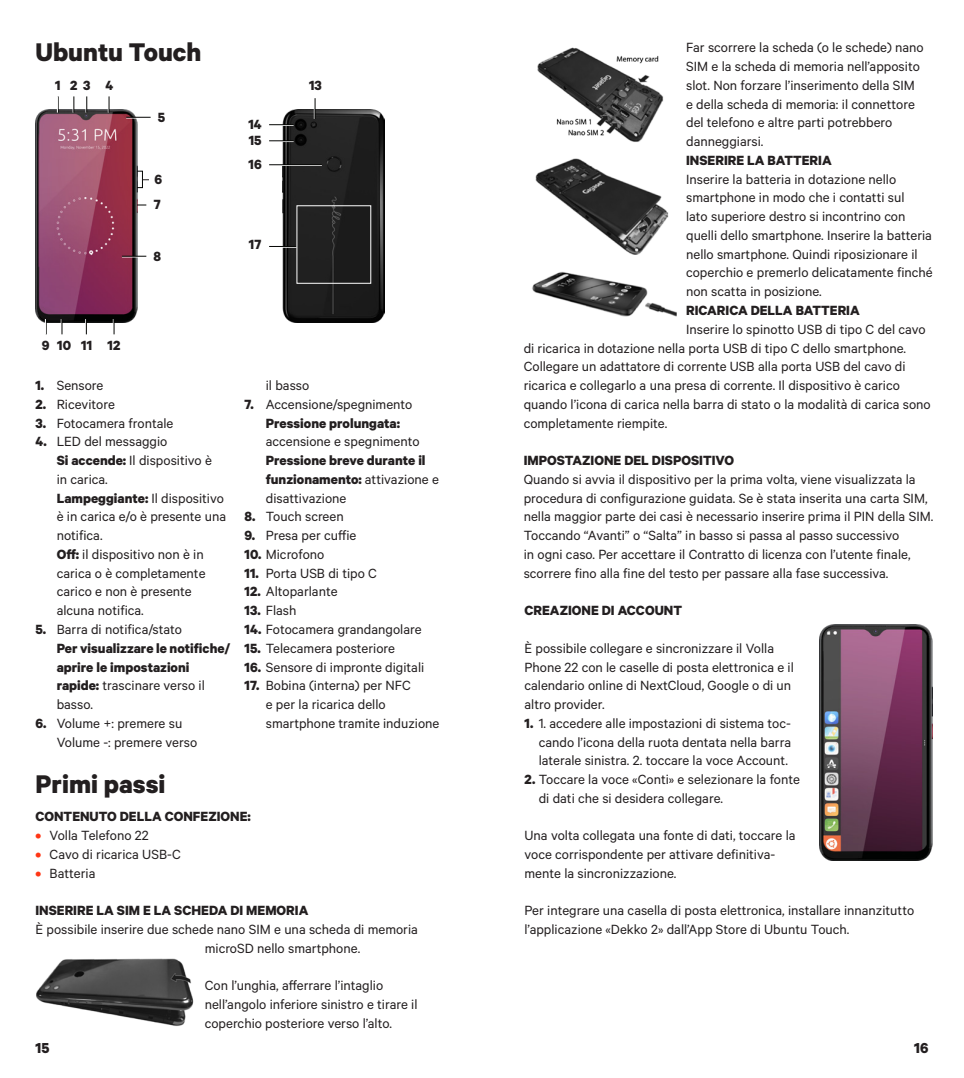
<style>
.page{position:relative;width:964px;height:1078px;background:#fff}
.page>*{position:absolute;margin:0;border:0;box-sizing:border-box;transform-origin:0 0}
.Page_Title{font:700 28.75px "Calibre";color:#231f20}
.t1{font:700 16.25px "Calibre";color:#231f20}
.Small_Paragraph{font:15px/18.8px "Calibre";color:#231f20}
.Small_Small_Paragrap{font:15px/18.8px "Calibre";color:#231f20}
.Small_indented{font:15px/18.8px "Calibre";color:#231f20}
.All_caps_subtitle{font:700 15px "Calibre";color:#231f20}
.Paragraph_Style_4{font:700 15px/18.8px "Calibre";color:#231f20}
.Small_indented-2{font:700 15px/18.8px "Calibre";color:#231f20}
.All_Caps_small_small{font:700 15px "Calibre";color:#231f20}
.Paragraph_Style_4-2{font:15px "Calibre";color:#231f20}
.Small_Paragraph-2{font:700 15px "Calibre";color:#231f20}
.s1{font-weight:700}
.s2{font-weight:400}
.s3{font-weight:700;color:#ff3615}
</style>
<div class="page">
<img style="left:819px;top:624px;width:113px;height:236px">
<img style="left:35px;top:109px;width:102px;height:213px">
<svg style="left:57px;top:96px;width:2px;height:17px"></svg>
<svg style="left:45px;top:319px;width:2px;height:15px"></svg>
<svg style="left:73px;top:96px;width:1px;height:17px"></svg>
<svg style="left:61px;top:319px;width:2px;height:15px"></svg>
<svg style="left:86px;top:96px;width:1px;height:17px"></svg>
<svg style="left:85px;top:319px;width:2px;height:15px"></svg>
<svg style="left:108px;top:96px;width:2px;height:17px"></svg>
<svg style="left:113px;top:319px;width:2px;height:15px"></svg>
<svg style="left:126px;top:117px;width:25px;height:2px"></svg>
<div style="left:137px;top:171px;width:6px;height:17px;border:1px solid #040503"></div>
<svg style="left:122px;top:256px;width:24px;height:1px"></svg>
<img style="left:282px;top:109px;width:102px;height:213px">
<svg style="left:314px;top:98px;width:2px;height:21px"></svg>
<svg style="left:269px;top:124px;width:24px;height:2px"></svg>
<svg style="left:269px;top:140px;width:24px;height:2px"></svg>
<hr style="left:269px;top:165px;width:53px;height:1px;background:#fff">
<hr style="left:269px;top:164px;width:53px;height:1px;background:#040503">
<svg style="left:269px;top:246px;width:27px;height:2px"></svg>
<img style="left:532px;top:271px;width:145px;height:46px">
<img style="left:36px;top:958px;width:158px;height:68px">
<img style="left:537px;top:47px;width:127px;height:95px">
<img style="left:535px;top:158px;width:134px;height:97px">
<p class="Page_Title" style="left:35px;top:35px;width:167px">Ubuntu Touch</p>
<p class="Small_Paragraph-2" style="left:55px;top:76px;width:7px">1</p>
<p class="Small_Paragraph-2" style="left:70px;top:76px;width:22px">2 3</p>
<p class="Small_Paragraph-2" style="left:105px;top:76px;width:9px">4</p>
<p class="Small_Paragraph-2" style="left:158px;top:108px;width:9px">5</p>
<p class="Small_Paragraph-2" style="left:154px;top:170px;width:9px">6</p>
<p class="Small_Paragraph-2" style="left:154px;top:195px;width:8px">7</p>
<p class="Small_Paragraph-2" style="left:153px;top:247px;width:9px">8</p>
<p class="Small_Paragraph-2" style="left:248px;top:115px;width:15px">14</p>
<p class="Small_Paragraph-2" style="left:249px;top:131px;width:14px">15</p>
<p class="Small_Paragraph-2" style="left:248px;top:155px;width:15px">16</p>
<p class="Small_Paragraph-2" style="left:249px;top:235px;width:14px">17</p>
<p class="Small_Paragraph-2" style="left:309px;top:76px;width:14px">13</p>
<p class="Small_Paragraph-2" style="left:42px;top:336px;width:9px">9</p>
<p class="Small_Paragraph-2" style="left:57px;top:336px;width:15px">10</p>
<p class="Small_Paragraph-2" style="left:81px;top:336px;width:13px">11</p>
<p class="Small_Paragraph-2" style="left:108px;top:336px;width:14px">12</p>
<p class="Small_Small_Paragrap" style="left:35px;top:375px;width:70px"><span class="s1">1.</span> Sensore</p>
<p class="Small_Small_Paragrap" style="left:35px;top:394px;width:81px"><span class="s1">2.</span> Ricevitore</p>
<p class="Small_Small_Paragrap" style="left:35px;top:413px;width:140px"><span class="s1">3.</span> Fotocamera frontale</p>
<p class="Small_Small_Paragrap" style="left:35px;top:431px;width:133px"><span class="s1">4.</span> LED del messaggio</p>
<p class="Small_indented" style="left:57px;top:450px;width:157px"><span class="s1">Si accende:</span> Il dispositivo è in carica.</p>
<p class="Small_indented" style="left:57px;top:488px;width:171px"><span class="s1">Lampeggiante:</span> Il dispositivo è in carica e/o è presente una notifica.</p>
<p class="Small_indented" style="left:57px;top:544px;width:150px"><span class="s1">Off:</span> il dispositivo non è in carica o è completamente carico e non è presente alcuna notifica.</p>
<p class="Small_Small_Paragrap" style="left:35px;top:619px;width:148px"><span class="s1">5.</span> Barra di notifica/stato</p>
<p class="Paragraph_Style_4" style="left:57px;top:638px;width:175px">Per visualizzare le notifiche/ aprire le impostazioni rapide: <span class="s2">trascinare verso il basso.</span></p>
<p class="Small_Small_Paragrap" style="left:35px;top:713px;width:148px"><span class="s1">6.</span> Volume +: premere su</p>
<p class="Paragraph_Style_4-2" style="left:57px;top:733px;width:142px">Volume -: premere verso</p>
<p class="Paragraph_Style_4-2" style="left:266px;top:376px;width:45px">il basso</p>
<p class="Small_Small_Paragrap" style="left:244px;top:394px;width:169px"><span class="s1">7.</span> Accensione/spegnimento</p>
<p class="Small_indented" style="left:266px;top:413px;width:155px"><span class="s1">Pressione prolungata: </span>accensione e spegnimento</p>
<p class="Small_indented-2" style="left:266px;top:450px;width:175px">Pressione breve durante il funzionamento: <span class="s2">attivazione e disattivazione</span></p>
<p class="Small_Small_Paragrap" style="left:244px;top:506px;width:101px"><span class="s1">8.</span> Touch screen</p>
<p class="Small_Small_Paragrap" style="left:244px;top:525px;width:113px"><span class="s1">9.</span> Presa per cuffie</p>
<p class="Small_Small_Paragrap" style="left:244px;top:544px;width:81px"><span class="s1">10.</span> Microfono</p>
<p class="Small_Small_Paragrap" style="left:244px;top:563px;width:134px"><span class="s1">11.</span> Porta USB di tipo C</p>
<p class="Small_Small_Paragrap" style="left:244px;top:581px;width:95px"><span class="s1">12.</span> Altoparlante</p>
<p class="Small_Small_Paragrap" style="left:244px;top:600px;width:53px"><span class="s1">13.</span> Flash</p>
<p class="Small_Small_Paragrap" style="left:244px;top:619px;width:179px"><span class="s1">14.</span> Fotocamera grandangolare</p>
<p class="Small_Small_Paragrap" style="left:244px;top:638px;width:152px"><span class="s1">15.</span> Telecamera posteriore</p>
<p class="Small_Small_Paragrap" style="left:244px;top:656px;width:181px"><span class="s1">16.</span> Sensore di impronte digitali</p>
<p class="Small_Small_Paragrap" style="left:266px;top:675px;width:175px;text-indent:-21px"><span class="s1">17.</span> Bobina (interna) per NFC<br>e per la ricarica dello smartphone tramite induzione</p>
<p class="Page_Title" style="left:35px;top:766px;width:132px">Primi passi</p>
<p class="All_Caps_small_small" style="left:35px;top:807px;width:217px">CONTENUTO DELLA CONFEZIONE:</p>
<p class="Small_Small_Paragrap" style="left:35px;top:825px;width:115px"><span class="s3">•</span> Volla Telefono 22</p>
<p class="Small_Small_Paragrap" style="left:35px;top:844px;width:147px"><span class="s3">•</span> Cavo di ricarica USB-C</p>
<p class="Small_Small_Paragrap" style="left:35px;top:862px;width:62px"><span class="s3">•</span> Batteria</p>
<p class="All_caps_subtitle" style="left:35px;top:901px;width:274px">INSERIRE LA SIM E LA SCHEDA DI MEMORIA</p>
<p class="Small_Paragraph" style="left:205px;top:919px;width:215px;text-indent:-169px">È possibile inserire due schede nano SIM e una scheda di memoria microSD nello smartphone.</p>
<p class="Small_Paragraph" style="left:205px;top:975px;width:214px">Con l’unghia, afferrare l’intaglio nell’angolo inferiore sinistro e tirare il coperchio posteriore verso l’alto.</p>
<p class="Small_Paragraph" style="left:686px;top:38px;width:239px">Far scorrere la scheda (o le schede) nano SIM e la scheda di memoria nell’apposito slot. Non forzare l’inserimento della SIM e della scheda di memoria: il connettore del telefono e altre parti potrebbero danneggiarsi.</p>
<p class="All_caps_subtitle" style="left:686px;top:151px;width:147px">INSERIRE LA BATTERIA</p>
<p class="Small_Paragraph" style="left:686px;top:169px;width:248px">Inserire la batteria in dotazione nello smartphone in modo che i contatti sul<br>lato superiore destro si incontrino con quelli dello smartphone. Inserire la batteria nello smartphone. Quindi riposizionare il coperchio e premerlo delicatamente finché non scatta in posizione.</p>
<p class="All_caps_subtitle" style="left:686px;top:301px;width:175px">RICARICA DELLA BATTERIA</p>
<p class="Small_Small_Paragrap" style="left:524px;top:319px;width:409px;text-indent:162px">Inserire lo spinotto USB di tipo C del cavo di ricarica in dotazione nella porta USB di tipo C dello smartphone.<br>Collegare un adattatore di corrente USB alla porta USB del cavo di ricarica e collegarlo a una presa di corrente. Il dispositivo è carico quando l’icona di carica nella barra di stato o la modalità di carica sono completamente riempite.</p>
<p class="All_Caps_small_small" style="left:524px;top:451px;width:212px">IMPOSTAZIONE DEL DISPOSITIVO</p>
<p class="Small_Paragraph" style="left:524px;top:469px;width:411px">Quando si avvia il dispositivo per la prima volta, viene visualizzata la procedura di configurazione guidata. Se è stata inserita una carta SIM, nella maggior parte dei casi è necessario inserire prima il PIN della SIM.</p>
<p class="Small_Paragraph" style="left:524px;top:525px;width:388px">Toccando “Avanti” o “Salta” in basso si passa al passo successivo in ogni caso. Per accettare il Contratto di licenza con l’utente finale, scorrere fino alla fine del testo per passare alla fase successiva.</p>
<p class="All_caps_subtitle" style="left:524px;top:601px;width:159px">CREAZIONE DI ACCOUNT</p>
<p class="Small_Paragraph" style="left:524px;top:638px;width:271px">È possibile collegare e sincronizzare il Volla Phone 22 con le caselle di posta elettronica e il calendario online di NextCloud, Google o di un altro provider.</p>
<p class="Small_Small_Paragrap" style="left:539px;top:713px;width:254px;text-align:justify;text-indent:-14px"><span class="s1">1.</span> 1. accedere alle impostazioni di sistema toc&shy;cando l’icona della ruota dentata nella barra laterale sinistra. 2. toccare la voce Account.</p>
<p class="Small_Small_Paragrap" style="left:539px;top:769px;width:263px;text-indent:-14px"><span class="s1">2.</span> Toccare la voce «Conti» e selezionare la fonte di dati che si desidera collegare.</p>
<p class="Small_Paragraph" style="left:524px;top:825px;width:273px">Una volta collegata una fonte di dati, toccare la voce corrispondente per attivare definitiva&shy;mente la sincronizzazione.</p>
<p class="Small_Paragraph" style="left:524px;top:900px;width:391px">Per integrare una casella di posta elettronica, installare innanzitutto l’applicazione «Dekko 2» dall’App Store di Ubuntu Touch.</p>
<p class="t1" style="left:35px;top:1037px;width:16px">15</p>
<p class="t1" style="left:914px;top:1037px;width:16px">16</p>
</div>
